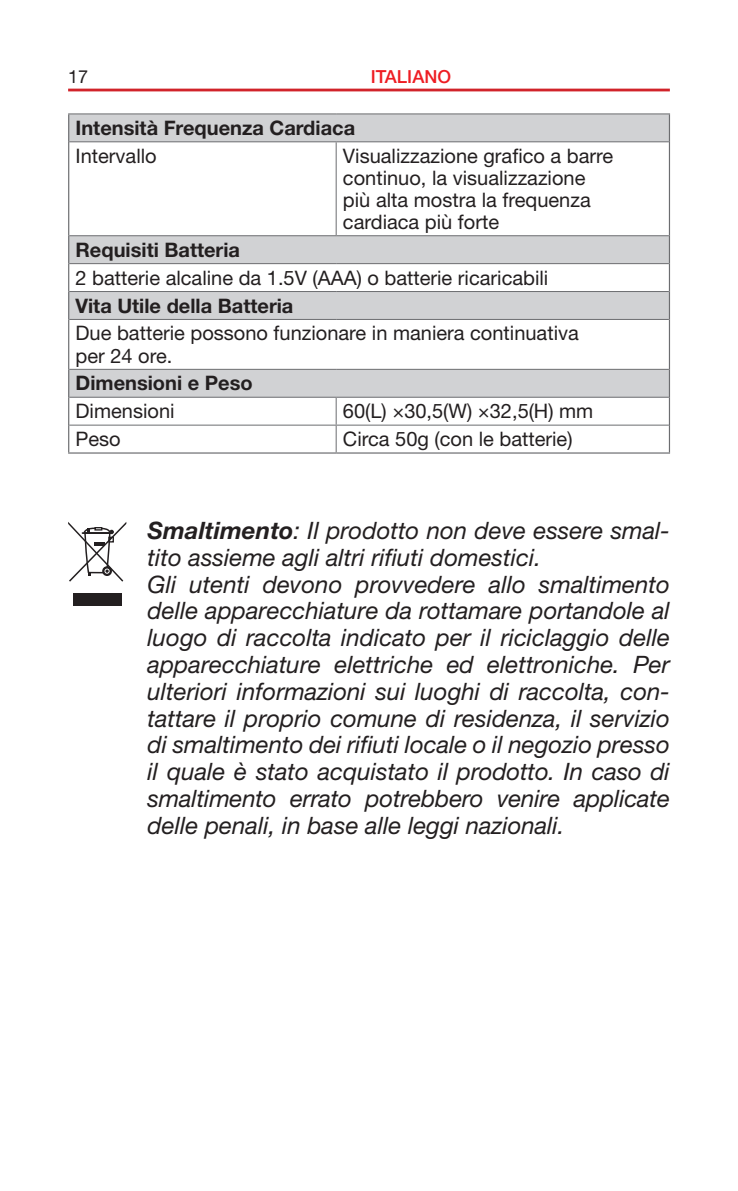
<style>
.page{position:relative;width:738px;height:1191px;background:#fff}
.page>*{position:absolute;margin:0;border:0;box-sizing:border-box;transform-origin:0 0}
.t1{font:italic 24px/26.8px "Helvetica Neue LT Std";color:#231f20}
.t2{font:20px/22px "Helvetica Neue LT Std";color:#231f20}
.t3{font:700 20px "Helvetica Neue LT Std";color:#231f20}
.t4{font:500 18px "Helvetica Neue LT Std";color:#ee1d23}
.t5{font:18px "Helvetica Neue LT Std";color:#231f20}
.s1{font-weight:700}
</style>
<div class="page">
<hr style="left:68px;top:89px;width:601px;height:2px;background:#d1232a">
<svg style="left:69px;top:115px;width:599px;height:281px"></svg>
<hr style="left:68px;top:113px;width:268px;height:2px;background:#6c6d70">
<hr style="left:336px;top:113px;width:333px;height:2px;background:#6c6d70">
<hr style="left:69px;top:141px;width:267px;height:1px;background:#6c6d70">
<hr style="left:336px;top:141px;width:332px;height:1px;background:#6c6d70">
<hr style="left:335px;top:142px;width:1px;height:93px;background:#6c6d70">
<hr style="left:69px;top:235px;width:267px;height:1px;background:#6c6d70">
<hr style="left:336px;top:235px;width:332px;height:1px;background:#6c6d70">
<hr style="left:69px;top:263px;width:267px;height:1px;background:#6c6d70">
<hr style="left:336px;top:263px;width:332px;height:1px;background:#6c6d70">
<hr style="left:69px;top:291px;width:267px;height:1px;background:#6c6d70">
<hr style="left:336px;top:291px;width:332px;height:1px;background:#6c6d70">
<hr style="left:69px;top:319px;width:267px;height:1px;background:#6c6d70">
<hr style="left:336px;top:319px;width:332px;height:1px;background:#6c6d70">
<hr style="left:69px;top:369px;width:267px;height:1px;background:#6c6d70">
<hr style="left:336px;top:369px;width:332px;height:1px;background:#6c6d70">
<hr style="left:69px;top:396px;width:267px;height:2px;background:#6c6d70">
<hr style="left:336px;top:396px;width:332px;height:2px;background:#6c6d70">
<hr style="left:69px;top:424px;width:267px;height:2px;background:#6c6d70">
<hr style="left:336px;top:424px;width:332px;height:2px;background:#6c6d70">
<svg style="left:335px;top:398px;width:1px;height:54px"></svg>
<svg style="left:68px;top:114px;width:1px;height:28px"></svg>
<svg style="left:668px;top:114px;width:1px;height:28px"></svg>
<hr style="left:68px;top:142px;width:1px;height:94px;background:#6c6d70">
<hr style="left:668px;top:142px;width:1px;height:94px;background:#6c6d70">
<svg style="left:68px;top:236px;width:1px;height:83px"></svg>
<svg style="left:668px;top:236px;width:1px;height:83px"></svg>
<hr style="left:68px;top:319px;width:1px;height:50px;background:#6c6d70">
<hr style="left:668px;top:319px;width:1px;height:50px;background:#6c6d70">
<svg style="left:68px;top:369px;width:1px;height:83px"></svg>
<svg style="left:668px;top:369px;width:1px;height:83px"></svg>
<hr style="left:68px;top:452px;width:268px;height:2px;background:#6c6d70">
<hr style="left:336px;top:452px;width:333px;height:2px;background:#6c6d70">
<div style="left:73px;top:594px;width:48px;height:12px;background:#231f20"></div>
<svg style="left:68px;top:522px;width:58px;height:59px"></svg>
<p class="t5" style="left:68px;top:65px;width:22px">17</p>
<p class="t4" style="left:370px;top:65px;width:82px">ITALIANO</p>
<p class="t3" style="left:75px;top:115px;width:281px">Intensità Frequenza Cardiaca</p>
<p class="t2" style="left:75px;top:144px;width:83px">Intervallo</p>
<p class="t2" style="left:343px;top:144px;width:271px">Visualizzazione grafico a barre continuo, la visualizzazione</p>
<p class="t2" style="left:343px;top:188px;width:249px">più alta mostra la frequenza cardiaca più forte</p>
<p class="t3" style="left:75px;top:237px;width:166px">Requisiti Batteria</p>
<p class="t2" style="left:75px;top:266px;width:474px">2 batterie alcaline da 1.5V (AAA) o batterie ricaricabili</p>
<p class="t3" style="left:75px;top:293px;width:219px">Vita Utile della Batteria</p>
<p class="t2" style="left:75px;top:322px;width:504px">Due batterie possono funzionare in maniera continuativa</p>
<p class="t2" style="left:75px;top:344px;width:98px">per 24 ore.</p>
<p class="t3" style="left:75px;top:371px;width:178px">Dimensioni e Peso</p>
<p class="t2" style="left:75px;top:400px;width:100px">Dimensioni</p>
<p class="t2" style="left:343px;top:400px;width:252px">60(L) ×30,5(W) ×32,5(H) mm</p>
<p class="t2" style="left:75px;top:428px;width:47px">Peso</p>
<p class="t2" style="left:343px;top:428px;width:231px">Circa 50g (con le batterie)</p>
<p class="t1" style="left:147px;top:516px;width:523px"><span class="s1">Smaltimento</span>: Il prodotto non deve essere smal&shy;tito assieme agli altri rifiuti domestici.</p>
<p class="t1" style="left:147px;top:570px;width:523px;text-align:justify">Gli utenti devono provvedere allo smaltimento delle apparecchiature da rottamare portandole al luogo di raccolta indicato per il riciclaggio delle apparecchiature elettriche ed elettroniche. Per ulteriori informazioni sui luoghi di raccolta, con&shy;tattare il proprio comune di residenza, il servizio di smaltimento dei rifiuti locale o il negozio presso il quale è stato acquistato il prodotto. In caso di smaltimento errato potrebbero venire applicate delle penali, in base alle leggi nazionali.</p>
</div>
